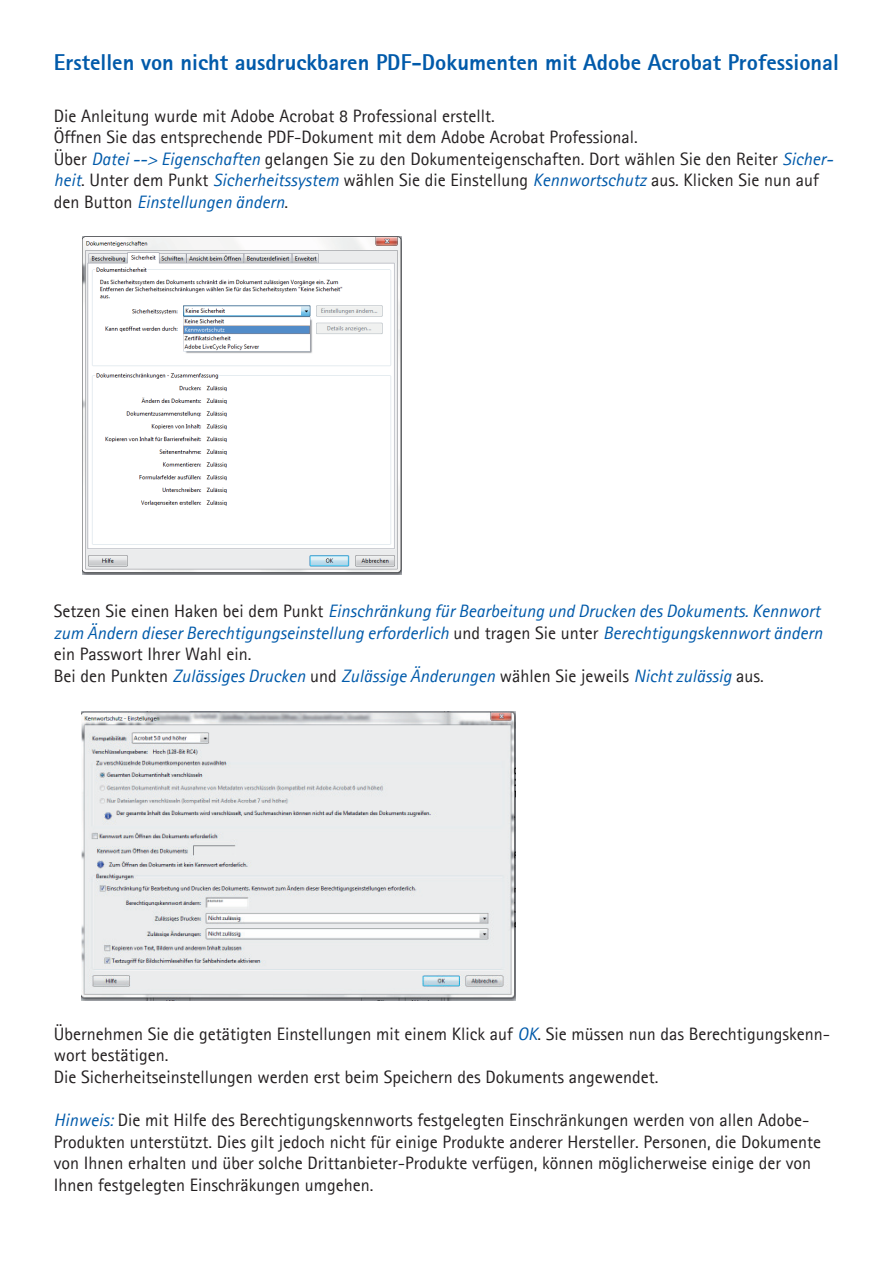
<style>
.page{position:relative;width:893px;height:1263px;background:#fff}
.page>*{position:absolute;margin:0;border:0;box-sizing:border-box;transform-origin:0 0}
.t1{font:800 22.5px "Agfa Rotis Sans Serif";color:#015aaa}
.t2{font:18px/21.6px "Agfa Rotis Sans Serif";color:#231f20}
.t3{font:italic 18px/21.6px "Agfa Rotis Sans Serif";color:#015aaa}
.s1{font-style:italic;color:#015aaa}
.s2{font-style:normal;color:#231f20}
</style>
<div class="page">
<img style="left:82px;top:236px;width:319px;height:338px">
<img style="left:82px;top:712px;width:433px;height:289px">
<p class="t1" style="left:54px;top:48px;width:786px">Erstellen von nicht ausdruckbaren PDF-Dokumenten mit Adobe Acrobat Professional</p>
<p class="t2" style="left:54px;top:105px;width:781px">Die Anleitung wurde mit Adobe Acrobat 8 Professional erstellt.<br>Öffnen Sie das entsprechende PDF-Dokument mit dem Adobe Acrobat Professional.<br>Über <span class="s1">Datei --&gt; Eigenschaften</span> gelangen Sie zu den Dokumenteigenschaften. Dort wählen Sie den Reiter <span class="s1">Sicher&shy;heit</span>. Unter dem Punkt <span class="s1">Sicherheitssystem</span> wählen Sie die Einstellung <span class="s1">Kennwortschutz</span> aus. Klicken Sie nun auf den Button <span class="s1">Einstellungen ändern</span>.</p>
<p class="t3" style="left:54px;top:600px;width:770px"><span class="s2">Setzen Sie einen Haken bei dem Punkt</span> Einschränkung für Bearbeitung und Drucken des Dokuments. Kennwort zum Ändern dieser Berechtigungseinstellung erforderlich <span class="s2">und tragen Sie unter</span> Berechtigungskennwort ändern <span class="s2">ein Passwort Ihrer Wahl ein.<br>Bei den Punkten</span> Zulässiges Drucken <span class="s2">und</span> Zulässige Änderungen <span class="s2">wählen Sie jeweils</span> Nicht zulässig <span class="s2">aus.</span></p>
<p class="t2" style="left:54px;top:1022px;width:778px">Übernehmen Sie die getätigten Einstellungen mit einem Klick auf <span class="s1">OK</span>. Sie müssen nun das Berechtigungskenn&shy;wort bestätigen.<br>Die Sicherheitseinstellungen werden erst beim Speichern des Dokuments angewendet.</p>
<p class="t2" style="left:54px;top:1109px;width:769px"><span class="s1">Hinweis:</span> Die mit Hilfe des Berechtigungskennworts festgelegten Einschränkungen werden von allen Adobe-Produkten unterstützt. Dies gilt jedoch nicht für einige Produkte anderer Hersteller. Personen, die Dokumente von Ihnen erhalten und über solche Drittanbieter-Produkte verfügen, können möglicherweise einige der von Ihnen festgelegten Einschräkungen umgehen.</p>
</div>
